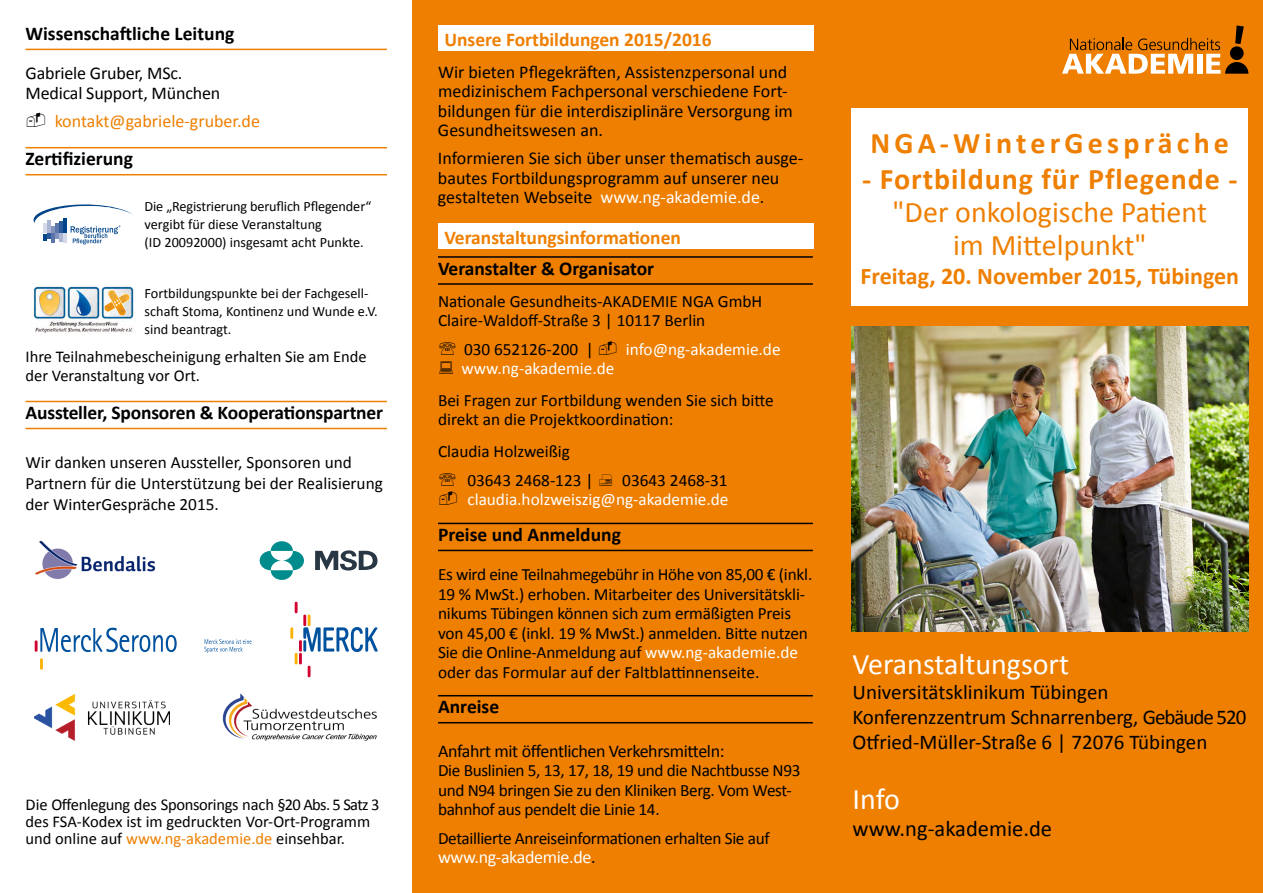
<style>
.page{position:relative;width:1263px;height:893px;background:#fff}
.page>*{position:absolute;margin:0;border:0;box-sizing:border-box;transform-origin:0 0}
.t1{font:30px/33px "Calibri";color:#ee7f00;text-align:center}
.t2{font:700 30px "Calibri";letter-spacing:.03em;color:#ee7f00}
.t3{font:30px "Calibri";color:#fff}
.t4{font:700 30px "Calibri";letter-spacing:.14em;color:#ee7f00}
.t5{font:700 24px "Calibri";color:#ee7f00}
.t6{font:22.5px "Calibri";color:#000}
.t7{font:21px/25.2px "Calibri";letter-spacing:-.01em;color:#000}
.t8{font:700 19.5px "Calibri";color:#000}
.t9{font:700 19.5px "Calibri";color:#ee7f00}
.t10{font:18px/19.5px "Calibri";color:#000}
.t11{font:18px "Calibri";letter-spacing:-.02em;color:#000}
.t12{font:18px "Calibri";color:#ee7f00}
.t13{font:18px "Calibri";letter-spacing:-.02em;color:#fff}
.t14{font:17.25px/19.5px "Calibri";letter-spacing:-.01em;color:#000}
.t15{font:17.25px "Calibri";color:#fff}
.t16{font:16.5px/17.2px "Calibri";color:#000}
.t17{font:14.25px/18px "Calibri";color:#000}
.s1{color:#ee7f00}
.s2{color:#fff}
.s3{color:#000}
</style>
<div class="page">
<div style="left:838px;top:0;width:425px;height:326px;background:#ee7f00"></div>
<div style="left:830px;top:475px;width:433px;height:418px;background:#ee7f00"></div>
<div style="left:838px;top:149px;width:15px;height:667px;background:#ee7f00"></div>
<div style="left:1249px;top:157px;width:14px;height:659px;background:#ee7f00"></div>
<div style="left:851px;top:108px;width:397px;height:198px;background:#fff"></div>
<svg style="left:1062px;top:26px;width:186px;height:48px"></svg>
<div style="left:412px;top:0;width:426px;height:893px;background:#ee7f00"></div>
<div style="left:438px;top:26px;width:375px;height:25px;background:#fff"></div>
<hr style="left:26px;top:49px;width:361px;height:1px;background:#ee7f00">
<hr style="left:26px;top:147px;width:361px;height:1px;background:#ee7f00">
<hr style="left:26px;top:174px;width:361px;height:1px;background:#ee7f00">
<hr style="left:26px;top:401px;width:361px;height:1px;background:#ee7f00">
<hr style="left:26px;top:428px;width:361px;height:1px;background:#ee7f00">
<hr style="left:438px;top:256px;width:375px;height:2px;background:#000">
<hr style="left:438px;top:283px;width:375px;height:2px;background:#000">
<hr style="left:438px;top:523px;width:375px;height:1px;background:#000">
<hr style="left:438px;top:550px;width:375px;height:1px;background:#000">
<hr style="left:438px;top:695px;width:375px;height:1px;background:#000">
<hr style="left:438px;top:722px;width:375px;height:1px;background:#000">
<img style="left:851px;top:326px;width:397px;height:306px">
<div style="left:438px;top:224px;width:375px;height:25px;background:#fff"></div>
<svg style="left:34px;top:204px;width:99px;height:40px"></svg>
<img style="left:32px;top:283px;width:103px;height:50px">
<svg style="left:290px;top:602px;width:88px;height:75px"></svg>
<svg style="left:40px;top:658px;width:3px;height:12px"></svg>
<svg style="left:35px;top:628px;width:142px;height:24px"></svg>
<svg style="left:204px;top:639px;width:47px;height:14px"></svg>
<img style="left:35px;top:540px;width:121px;height:40px">
<svg style="left:260px;top:551px;width:22px;height:19px"></svg>
<svg style="left:282px;top:551px;width:22px;height:19px"></svg>
<svg style="left:271px;top:541px;width:22px;height:10px"></svg>
<svg style="left:271px;top:570px;width:22px;height:10px"></svg>
<svg style="left:315px;top:550px;width:63px;height:21px"></svg>
<img style="left:35px;top:694px;width:134px;height:47px">
<img style="left:223px;top:693px;width:154px;height:48px">
<p class="t8" style="left:26px;top:21px;width:210px">Wissenschaftliche Leitung</p>
<p class="t10" style="left:26px;top:64px;width:196px">Gabriele Gruber, MSc.<br>Medical Support, München</p>
<p class="t12" style="left:55px;top:110px;width:207px">kontakt@gabriele-gruber.de</p>
<p class="t8" style="left:26px;top:147px;width:109px">Zertifizierung</p>
<p class="t17" style="left:145px;top:198px;width:228px">Die „Registrierung beruflich Pflegender“ vergibt für diese Veranstaltung<br>(ID 20092000) insgesamt acht Punkte.</p>
<p class="t17" style="left:145px;top:284px;width:234px">Fortbildungspunkte bei der Fachgesell&shy;schaft Stoma, Kontinenz und Wunde e.V. sind beantragt.</p>
<p class="t16" style="left:26px;top:347px;width:343px;line-height:19.5px">Ihre Teilnahmebescheinigung erhalten Sie am Ende der Veranstaltung vor Ort.</p>
<p class="t8" style="left:26px;top:400px;width:359px">Aussteller, Sponsoren &amp; Kooperationspartner</p>
<p class="t14" style="left:26px;top:452px;width:359px;line-height:21px">Wir danken unseren Aussteller, Sponsoren und<br>Partnern für die Unterstützung bei der Realisierung der WinterGespräche 2015.</p>
<p class="t16" style="left:26px;top:796px;width:355px">Die Offenlegung des Sponsorings nach §20 Abs. 5 Satz 3 des FSA-Kodex ist im gedruckten Vor-Ort-Programm und online auf <span class="s1">www.ng-akademie.de</span> einsehbar.</p>
<p class="t9" style="left:444px;top:27px;width:269px">Unsere Fortbildungen 2015/2016</p>
<p class="t10" style="left:438px;top:62px;width:356px">Wir bieten Pflegekräften, Assistenzpersonal und medizinischem Fachpersonal verschiedene Fort&shy;bildungen für die interdisziplinäre Versorgung im Gesundheitswesen an.</p>
<p class="t10" style="left:438px;top:148px;width:366px">Informieren Sie sich über unser thematisch ausge&shy;bautes Fortbildungsprogramm auf unserer neu gestalteten Webseite <span class="s2">www.ng-akademie.de</span>.</p>
<p class="t9" style="left:444px;top:225px;width:238px">Veranstaltungsinformationen</p>
<p class="t8" style="left:438px;top:256px;width:218px">Veranstalter &amp; Organisator</p>
<p class="t14" style="left:438px;top:291px;width:326px">Nationale Gesundheits-AKADEMIE NGA GmbH<br>Claire-Waldoff-Straße 3 | 10117 Berlin</p>
<p class="t14" style="left:464px;top:339px;width:131px">030 652126-200 |</p>
<p class="t15" style="left:626px;top:338px;width:156px">info@ng-akademie.de</p>
<p class="t15" style="left:461px;top:358px;width:154px">www.ng-akademie.de</p>
<p class="t14" style="left:438px;top:390px;width:337px">Bei Fragen zur Fortbildung wenden Sie sich bitte direkt an die Projektkoordination:</p>
<p class="t14" style="left:467px;top:437px;width:127px;line-height:28.5px;text-indent:-29px">Claudia Holzweißig<br>03643 2468-123 |</p>
<p class="t14" style="left:622px;top:470px;width:107px">03643 2468-31</p>
<p class="t15" style="left:467px;top:489px;width:263px">claudia.holzweiszig@ng-akademie.de</p>
<p class="t8" style="left:438px;top:522px;width:184px">Preise und Anmeldung</p>
<p class="t14" style="left:438px;top:565px;width:376px">Es wird eine Teilnahmegebühr in Höhe von 85,00 € (inkl.<br>19 % MwSt.) erhoben. Mitarbeiter des Universitätskli&shy;nikums Tübingen können sich zum ermäßigten Preis von 45,00 € (inkl. 19 % MwSt.) anmelden. Bitte nutzen Sie die Online-Anmeldung auf <span class="s2">www.ng-akademie.de </span>oder das Formular auf der Faltblattinnenseite.</p>
<p class="t8" style="left:438px;top:694px;width:63px">Anreise</p>
<p class="t11" style="left:438px;top:739px;width:288px">Anfahrt mit öffentlichen Verkehrsmitteln:</p>
<p class="t14" style="left:438px;top:761px;width:364px">Die Buslinien 5, 13, 17, 18, 19 und die Nachtbusse N93 und N94 bringen Sie zu den Kliniken Berg. Vom West&shy;bahnhof aus pendelt die Linie 14.</p>
<p class="t14" style="left:438px;top:828px;width:333px">Detaillierte Anreiseinformationen erhalten Sie auf</p>
<p class="t13" style="left:438px;top:846px;width:159px">www.ng-akademie.de<span class="s3">.</span></p>
<h1 class="t4" style="left:870px;top:124px;width:360px">NGA-WinterGespräche</h1>
<h1 class="t2" style="left:862px;top:160px;width:377px">- Fortbildung für Pflegende -</h1>
<h1 class="t1" style="left:893px;top:196px;width:316px">"Der onkologische Patient im Mittelpunkt"</h1>
<h2 class="t5" style="left:860px;top:261px;width:380px">Freitag, 20. November 2015, Tübingen</h2>
<h1 class="t3" style="left:853px;top:645px;width:218px">Veranstaltungsort</h1>
<p class="t7" style="left:853px;top:679px;width:395px">Universitätsklinikum Tübingen<br>Konferenzzentrum Schnarrenberg, Gebäude 520<br>Otfried-Müller-Straße 6 | 72076 Tübingen</p>
<h1 class="t3" style="left:853px;top:780px;width:49px">Info</h1>
<h3 class="t6" style="left:853px;top:814px;width:201px">www.ng-akademie.de</h3>
</div>
